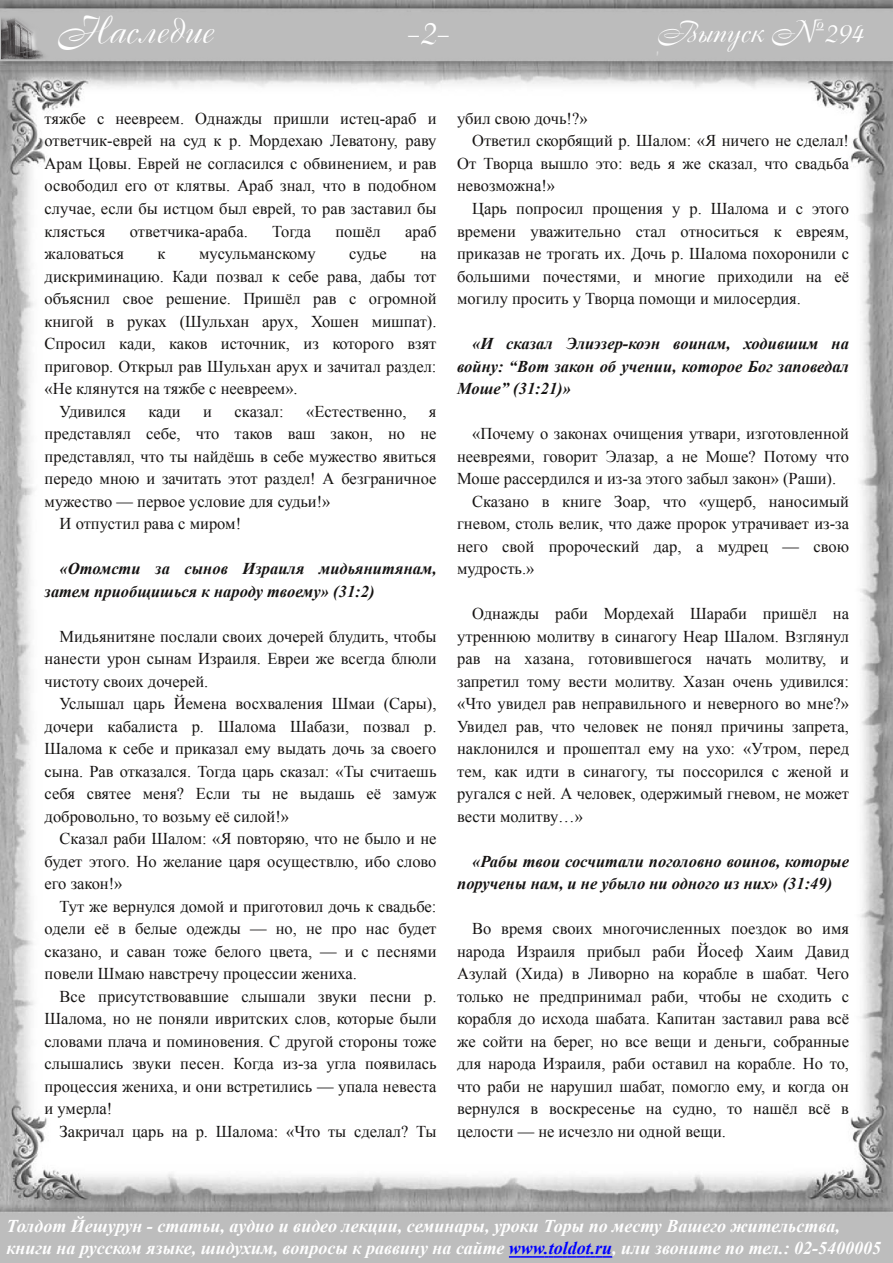
<style>
.page{position:relative;width:893px;height:1263px;background:#fff}
.page>*{position:absolute;margin:0;border:0;box-sizing:border-box;transform-origin:0 0}
.t1{font:37.5px "Cassandra";color:#fff}
.t2{font:30px "Cassandra";color:#fff}
.t3{font:italic 700 18px/22.5px "Times New Roman";color:#fff}
.t4{font:18px "Cassandra";color:#fff;scale:.25 1}
.t5{font:16.5px/22.5px "Times New Roman";color:#161413;text-align:justify}
.t6{font:italic 700 16.5px/22.5px "Times New Roman";color:#161413}
.s1{color:#00f}
</style>
<div class="page">
<img style="left:0;top:0;width:893px;height:1263px">
<svg style="left:509px;top:1256px;width:103px;height:1px"></svg>
<img style="left:1px;top:11px;width:55px;height:52px">
<h1 class="t1" style="left:57px;top:6px;width:158px">Наследие</h1>
<h1 class="t1" style="left:406px;top:7px;width:44px">-2-</h1>
<h2 class="t2" style="left:657px;top:12px;width:208px">Выпуск №294</h2>
<p class="t4" style="left:657px;top:46px;width:7px">"</p>
<p class="t5" style="left:45px;top:107px;width:393px">тяжбе с неевреем. Однажды пришли истец-араб и ответчик-еврей на суд к р. Мордехаю Леватону, раву Арам Цовы. Еврей не согласился с обвинением, и рав освободил его от клятвы. Араб знал, что в подобном случае, если бы истцом был еврей, то рав заставил бы клясться</p>
<p class="t5" style="left:130px;top:220px;width:119px">ответчика-араба.</p>
<p class="t5" style="left:272px;top:220px;width:40px">Тогда</p>
<p class="t5" style="left:335px;top:220px;width:47px">пошёл</p>
<p class="t5" style="left:405px;top:220px;width:33px">араб</p>
<p class="t5" style="left:45px;top:242px;width:81px">жаловаться</p>
<p class="t5" style="left:158px;top:242px;width:10px">к</p>
<p class="t5" style="left:199px;top:242px;width:118px">мусульманскому</p>
<p class="t5" style="left:349px;top:242px;width:39px">судье</p>
<p class="t5" style="left:420px;top:242px;width:18px">на</p>
<p class="t5" style="left:45px;top:265px;width:393px">дискриминацию. Кади позвал к себе рава, дабы тот</p>
<p class="t5" style="left:45px;top:287px;width:393px">объяснил свое решение. Пришёл рав с огромной</p>
<p class="t5" style="left:45px;top:310px;width:393px">книгой в руках (Шульхан арух, Хошен мишпат).</p>
<p class="t5" style="left:45px;top:332px;width:393px">Спросил кади, каков источник, из которого взят</p>
<p class="t5" style="left:45px;top:355px;width:393px">приговор. Открыл рав Шульхан арух и зачитал раздел:</p>
<p class="t5" style="left:45px;top:377px;width:255px">«Не клянутся на тяжбе с неевреем».</p>
<p class="t5" style="left:60px;top:400px;width:68px">Удивился</p>
<p class="t5" style="left:148px;top:400px;width:34px">кади</p>
<p class="t5" style="left:203px;top:400px;width:10px">и</p>
<p class="t5" style="left:235px;top:400px;width:51px">сказал:</p>
<p class="t5" style="left:306px;top:400px;width:102px">«Естественно,</p>
<p class="t5" style="left:429px;top:400px;width:9px">я</p>
<p class="t5" style="left:45px;top:422px;width:393px">представлял себе, что таков ваш закон, но не</p>
<p class="t5" style="left:45px;top:445px;width:393px">представлял, что ты найдёшь в себе мужество явиться</p>
<p class="t5" style="left:45px;top:467px;width:393px">передо мною и зачитать этот раздел! А безграничное</p>
<p class="t5" style="left:45px;top:490px;width:287px">мужество — первое условие для судьи!»</p>
<p class="t5" style="left:60px;top:512px;width:183px">И отпустил рава с миром!</p>
<p class="t6" style="left:45px;top:557px;width:393px;text-indent:15px">«Отомсти за сынов Израиля мидьянитянам, затем приобщишься к народу твоему» (31:2)</p>
<p class="t5" style="left:45px;top:625px;width:393px;text-indent:15px">Мидьянитяне послали своих дочерей блудить, чтобы нанести урон сынам Израиля. Евреи же всегда блюли чистоту своих дочерей.</p>
<p class="t5" style="left:45px;top:692px;width:393px;text-indent:15px">Услышал царь Йемена восхваления Шмаи (Сары), дочери кабалиста р. Шалома Шабази, позвал р.<br>Шалома к себе и приказал ему выдать дочь за своего сына. Рав отказался. Тогда царь сказал: «Ты считаешь себя святее меня? Если ты не выдашь её замуж добровольно, то возьму её силой!»</p>
<p class="t5" style="left:45px;top:827px;width:393px;text-indent:15px">Сказал раби Шалом: «Я повторяю, что не было и не будет этого. Но желание царя осуществлю, ибо слово его закон!»</p>
<p class="t5" style="left:45px;top:895px;width:393px;text-indent:15px">Тут же вернулся домой и приготовил дочь к свадьбе: одели её в белые одежды — но, не про нас будет сказано, и саван тоже белого цвета, — и с песнями повели Шмаю навстречу процессии жениха.</p>
<p class="t5" style="left:45px;top:985px;width:393px;text-indent:15px">Все присутствовавшие слышали звуки песни р.<br>Шалома, но не поняли ивритских слов, которые были словами плача и поминовения. С другой стороны тоже слышались звуки песен. Когда из-за угла появилась процессия жениха, и они встретились — упала невеста и умерла!</p>
<p class="t5" style="left:60px;top:1120px;width:378px">Закричал царь на р. Шалома: «Что ты сделал? Ты</p>
<p class="t5" style="left:457px;top:107px;width:132px">убил свою дочь!?»</p>
<p class="t5" style="left:472px;top:130px;width:378px">Ответил скорбящий р. Шалом: «Я ничего не сделал!</p>
<p class="t5" style="left:457px;top:152px;width:393px">От Творца вышло это: ведь я же сказал, что свадьба</p>
<p class="t5" style="left:457px;top:175px;width:99px">невозможна!»</p>
<p class="t5" style="left:472px;top:197px;width:378px">Царь попросил прощения у р. Шалома и с этого</p>
<p class="t5" style="left:457px;top:220px;width:393px">времени уважительно стал относиться к евреям,</p>
<p class="t5" style="left:457px;top:242px;width:393px">приказав не трогать их. Дочь р. Шалома похоронили с</p>
<p class="t5" style="left:457px;top:265px;width:393px">большими почестями, и многие приходили на её</p>
<p class="t5" style="left:457px;top:287px;width:345px">могилу просить у Творца помощи и милосердия.</p>
<p class="t6" style="left:457px;top:332px;width:393px;text-align:justify;text-indent:15px">«И сказал Элиэзер-коэн воинам, ходившим на войну: “Вот закон об учении, которое Бог заповедал Моше” (31:21)»</p>
<p class="t5" style="left:472px;top:422px;width:378px">«Почему о законах очищения утвари, изготовленной</p>
<p class="t5" style="left:457px;top:445px;width:393px">неевреями, говорит Элазар, а не Моше? Потому что</p>
<p class="t5" style="left:457px;top:467px;width:381px">Моше рассердился и из-за этого забыл закон» (Раши).</p>
<p class="t5" style="left:472px;top:490px;width:378px">Сказано в книге Зоар, что «ущерб, наносимый</p>
<p class="t5" style="left:457px;top:512px;width:393px">гневом, столь велик, что даже пророк утрачивает из-за</p>
<p class="t5" style="left:457px;top:535px;width:393px">него свой пророческий дар, а мудрец — свою</p>
<p class="t5" style="left:457px;top:557px;width:79px">мудрость.»</p>
<p class="t5" style="left:457px;top:602px;width:393px;text-indent:15px">Однажды раби Мордехай Шараби пришёл на утреннюю молитву в синагогу Неар Шалом. Взглянул рав на хазана, готовившегося начать молитву, и запретил тому вести молитву. Хазан очень удивился: «Что увидел рав неправильного и неверного во мне?» Увидел рав, что человек не понял причины запрета, наклонился и прошептал ему на ухо: «Утром, перед тем, как идти в синагогу, ты поссорился с женой и ругался с ней. А человек, одержимый гневом, не может вести молитву…»</p>
<p class="t6" style="left:457px;top:850px;width:393px;text-indent:15px">«Рабы твои сосчитали поголовно воинов, которые поручены нам, и не убыло ни одного из них» (31:49)</p>
<p class="t5" style="left:457px;top:917px;width:393px;text-indent:15px">Во время своих многочисленных поездок во имя народа Израиля прибыл раби Йосеф Хаим Давид Азулай (Хида) в Ливорно на корабле в шабат. Чего только не предпринимал раби, чтобы не сходить с корабля до исхода шабата. Капитан заставил рава всё же сойти на берег, но все вещи и деньги, собранные для народа Израиля, раби оставил на корабле. Но то, что раби не нарушил шабат, помогло ему, и когда он вернулся в воскресенье на судно, то нашёл всё в целости — не исчезло ни одной вещи.</p>
<p class="t3" style="left:6px;top:1214px;width:876px">Толдот Йешурун - статьи, аудио и видео лекции, семинары, уроки Торы по месту Вашего жительства, книги на русском языке, шидухим, вопросы к раввину на сайте <span class="s1">www.toldot.ru</span>, или звоните по тел.: 02-5400005</p>
</div>
